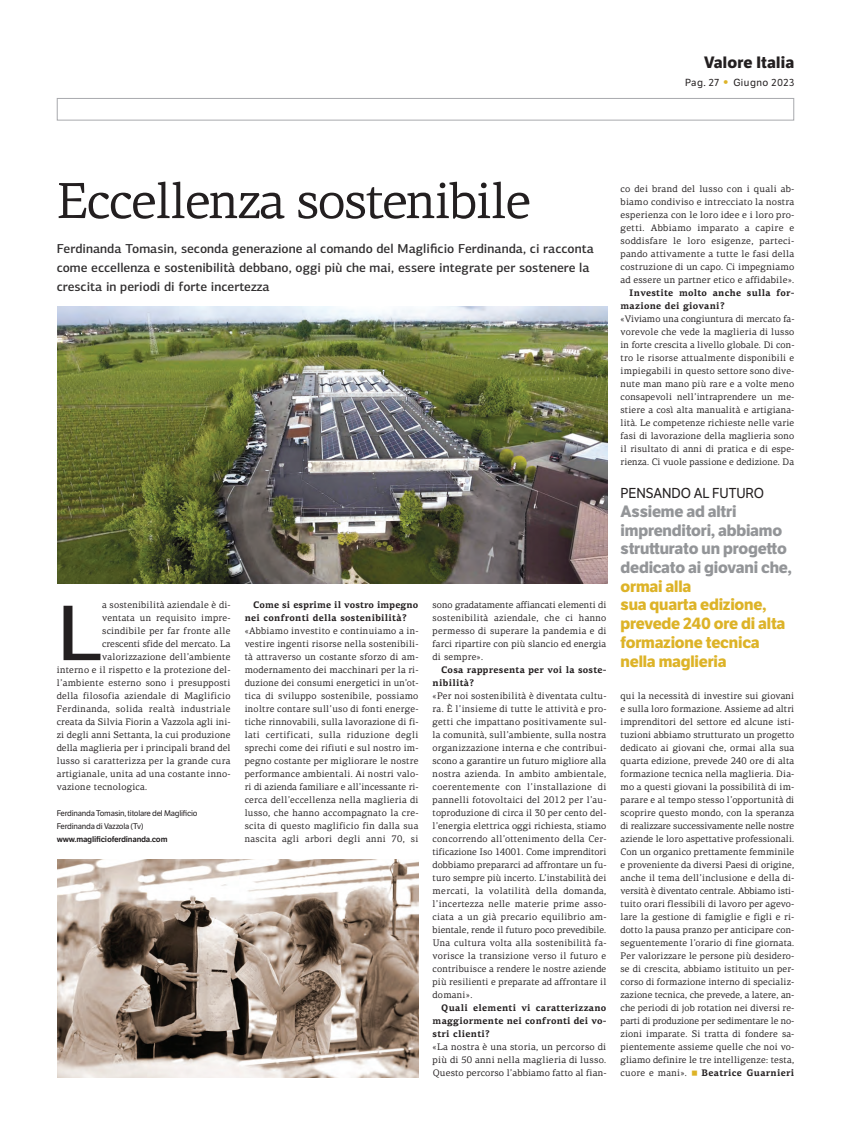
<style>
.page{position:relative;width:851px;height:1134px;background:#fff}
.page>*{position:absolute;margin:0;border:0;box-sizing:border-box;transform-origin:0 0}
.t1{font:500 79.3px "PF Centro Sans Pro";color:#231f20}
.t2{font:51px "PF Centro Serif Pro";letter-spacing:-.03em;color:#231f20}
.t3{font:700 16px/18.7px "LFT Etica";letter-spacing:-.01em;color:#ddb328}
.t4{font:700 16px/18.7px "LFT Etica";letter-spacing:-.01em;color:#939598}
.t5{font:700 16px "LFT Etica";letter-spacing:.015em;color:#231f20}
.t6{font:14px "LFT Etica";letter-spacing:-.005em;color:#231f20;scale:.96 1}
.t7{font:500 13px/19px "PF Centro Sans Pro";color:#312f30}
.t8{font:10px "LFT Etica";letter-spacing:.05em;color:#231f20}
.t9{font:9.5px/13px "PF Centro Serif Pro";letter-spacing:.02em;color:#231f20;text-align:justify}
.t10{font:700 9.5px/13px "PF Centro Serif Pro";letter-spacing:.025em;color:#231f20}
.t11{font:9.5px "PF Centro Serif Pro";letter-spacing:.04em;color:#231f20}
.t12{font:9.5px "PF Centro Serif Pro";color:#231f20}
.t13{font:8px/13px "LFT Etica";letter-spacing:-.025em;color:#231f20}
.t14{font:600 8px "LFT Etica";letter-spacing:-.025em;color:#231f20}
.s1{font-size:16px;color:#ddb328}
.s2{font-size:8px;color:#ddb328}
.s3{font-weight:700}
</style>
<div class="page">
<div style="left:57px;top:98px;width:737px;height:23px;border:1px solid #a8a9ad"></div>
<img style="left:57px;top:306px;width:550px;height:278px">
<img style="left:57px;top:860px;width:361px;height:217px">
<h3 class="t5" style="left:704px;top:57px;width:92px">Valore Italia</h3>
<p class="t8" style="left:685px;top:79px;width:111px">Pag. 27 <span class="s1">•</span> Giugno 2023</p>
<h2 class="t2" style="left:57px;top:182px;width:476px">Eccellenza sostenibile</h2>
<h3 class="t7" style="left:57px;top:240px;width:538px">Ferdinanda Tomasin, seconda generazione al comando del Maglificio Ferdinanda, ci racconta come eccellenza e sostenibilità debbano, oggi più che mai, essere integrate per sostenere la crescita in periodi di forte incertezza</h3>
<p class="t9" style="left:102px;top:599px;width:130px">a sostenibilità aziendale è di-</p>
<p class="t9" style="left:102px;top:612px;width:130px">ventata un requisito impre-</p>
<p class="t9" style="left:102px;top:625px;width:130px">scindibile per far fronte alle</p>
<p class="t12" style="left:102px;top:640px;width:130px">crescenti sfide del mercato. La</p>
<p class="t9" style="left:102px;top:651px;width:130px">valorizzazione dell’ambiente</p>
<p class="t9" style="left:57px;top:664px;width:175px">interno e il rispetto e la protezione del-</p>
<p class="t9" style="left:57px;top:677px;width:175px">l’ambiente esterno sono i presupposti</p>
<p class="t9" style="left:57px;top:690px;width:175px">della filosofia aziendale di Maglificio</p>
<p class="t11" style="left:57px;top:705px;width:175px">Ferdinanda, solida realtà industriale</p>
<p class="t9" style="left:57px;top:716px;width:175px">creata da Silvia Fiorin a Vazzola agli ini-</p>
<p class="t9" style="left:57px;top:729px;width:175px">zi degli anni Settanta, la cui produzione</p>
<p class="t9" style="left:57px;top:742px;width:175px">della maglieria per i principali brand del</p>
<p class="t9" style="left:57px;top:755px;width:175px">lusso si caratterizza per la grande cura</p>
<p class="t9" style="left:57px;top:768px;width:175px">artigianale, unita ad una costante inno-</p>
<p class="t9" style="left:57px;top:781px;width:92px">vazione tecnologica.</p>
<h1 class="t1" style="left:58px;top:604px;width:45px">L</h1>
<p class="t13" style="left:57px;top:808px;width:142px">Ferdinanda Tomasin, titolare del Maglificio<br>Ferdinanda di Vazzola (Tv)</p>
<p class="t14" style="left:57px;top:836px;width:112px">www.maglificioferdinanda.com</p>
<p class="t10" style="left:245px;top:599px;width:175px;text-indent:9px">Come si esprime il vostro impegno nei confronti della sostenibilità?</p>
<p class="t9" style="left:245px;top:625px;width:175px">«Abbiamo investito e continuiamo a in&shy;vestire ingenti risorse nella sostenibili&shy;tà attraverso un costante sforzo di am&shy;modernamento dei macchinari per la ri&shy;duzione dei consumi energetici in un’ot&shy;tica di sviluppo sostenibile, possiamo inoltre contare sull’uso di fonti energe&shy;tiche rinnovabili, sulla lavorazione di fi&shy;lati certificati, sulla riduzione degli sprechi come dei rifiuti e sul nostro im&shy;pegno costante per migliorare le nostre performance ambientali. Ai nostri valo&shy;ri di azienda familiare e all’incessante ri&shy;cerca dell’eccellenza nella maglieria di lusso, che hanno accompagnato la cre&shy;scita di questo maglificio fin dalla sua nascita agli arbori degli anni 70, si</p>
<p class="t9" style="left:432px;top:599px;width:175px">sono gradatamente affiancati elementi di sostenibilità aziendale, che ci hanno permesso di superare la pandemia e di farci ripartire con più slancio ed energia di sempre».</p>
<p class="t10" style="left:432px;top:664px;width:175px;text-indent:9px">Cosa rappresenta per voi la soste&shy;nibilità?</p>
<p class="t9" style="left:432px;top:690px;width:175px">«Per noi sostenibilità è diventata cultu&shy;ra. È l’insieme di tutte le attività e pro&shy;getti che impattano positivamente sul&shy;la comunità, sull’ambiente, sulla nostra organizzazione interna e che contribui&shy;scono a garantire un futuro migliore alla nostra azienda. In ambito ambientale, coerentemente con l’installazione di pannelli fotovoltaici del 2012 per l’au&shy;toproduzione di circa il 30 per cento del&shy;l’energia elettrica oggi richiesta, stiamo concorrendo all’ottenimento della Cer&shy;tificazione Iso 14001. Come imprenditori dobbiamo prepararci ad affrontare un fu&shy;turo sempre più incerto. L’instabilità dei mercati, la volatilità della domanda, l’incertezza nelle materie prime asso&shy;ciata a un già precario equilibrio am&shy;bientale, rende il futuro poco prevedibile.<br>Una cultura volta alla sostenibilità fa&shy;vorisce la transizione verso il futuro e contribuisce a rendere le nostre aziende più resilienti e preparate ad affrontare il domani».</p>
<p class="t10" style="left:432px;top:1002px;width:175px;text-align:justify;text-indent:9px">Quali elementi vi caratterizzano maggiormente nei confronti dei vo&shy;stri clienti?</p>
<p class="t9" style="left:432px;top:1041px;width:175px">«La nostra è una storia, un percorso di più di 50 anni nella maglieria di lusso.<br>Questo percorso l’abbiamo fatto al fian-</p>
<p class="t9" style="left:620px;top:183px;width:175px">co dei brand del lusso con i quali ab&shy;biamo condiviso e intrecciato la nostra esperienza con le loro idee e i loro pro&shy;getti. Abbiamo imparato a capire e soddisfare le loro esigenze, parteci&shy;pando attivamente a tutte le fasi della costruzione di un capo. Ci impegniamo ad essere un partner etico e affidabile».</p>
<p class="t10" style="left:620px;top:287px;width:175px;text-indent:9px">Investite molto anche sulla for&shy;mazione dei giovani?</p>
<p class="t9" style="left:620px;top:313px;width:175px">«Viviamo una congiuntura di mercato fa&shy;vorevole che vede la maglieria di lusso in forte crescita a livello globale. Di con&shy;tro le risorse attualmente disponibili e impiegabili in questo settore sono dive&shy;nute man mano più rare e a volte meno consapevoli nell’intraprendere un me&shy;stiere a così alta manualità e artigiana&shy;lità. Le competenze richieste nelle varie fasi di lavorazione della maglieria sono il risultato di anni di pratica e di espe&shy;rienza. Ci vuole passione e dedizione. Da</p>
<h3 class="t6" style="left:620px;top:488px;width:151px">PENSANDO AL FUTURO</h3>
<h3 class="t4" style="left:620px;top:503px;width:173px">Assieme ad altri imprenditori, abbiamo strutturato un progetto dedicato ai giovani che,</h3>
<h3 class="t3" style="left:620px;top:578px;width:166px">ormai alla<br>sua quarta edizione, prevede 240 ore di alta formazione tecnica nella maglieria</h3>
<p class="t9" style="left:620px;top:690px;width:175px">qui la necessità di investire sui giovani e sulla loro formazione. Assieme ad altri imprenditori del settore ed alcune isti&shy;tuzioni abbiamo strutturato un progetto dedicato ai giovani che, ormai alla sua quarta edizione, prevede 240 ore di alta formazione tecnica nella maglieria. Dia&shy;mo a questi giovani la possibilità di im&shy;parare e al tempo stesso l’opportunità di scoprire questo mondo, con la speranza di realizzare successivamente nelle nostre aziende le loro aspettative professionali.<br>Con un organico prettamente femminile e proveniente da diversi Paesi di origine, anche il tema dell’inclusione e della di&shy;versità è diventato centrale. Abbiamo isti&shy;tuito orari flessibili di lavoro per agevo&shy;lare la gestione di famiglie e figli e ri&shy;dotto la pausa pranzo per anticipare con&shy;seguentemente l’orario di fine giornata.<br>Per valorizzare le persone più desidero&shy;se di crescita, abbiamo istituito un per&shy;corso di formazione interno di specializ&shy;zazione tecnica, che prevede, a latere, an&shy;che periodi di job rotation nei diversi re&shy;parti di produzione per sedimentare le no&shy;zioni imparate. Si tratta di fondere sa&shy;pientemente assieme quelle che noi vo&shy;gliamo definire le tre intelligenze: testa, cuore e mani». <span class="s2">■</span> <span class="s3">Beatrice Guarnieri</span></p>
</div>
